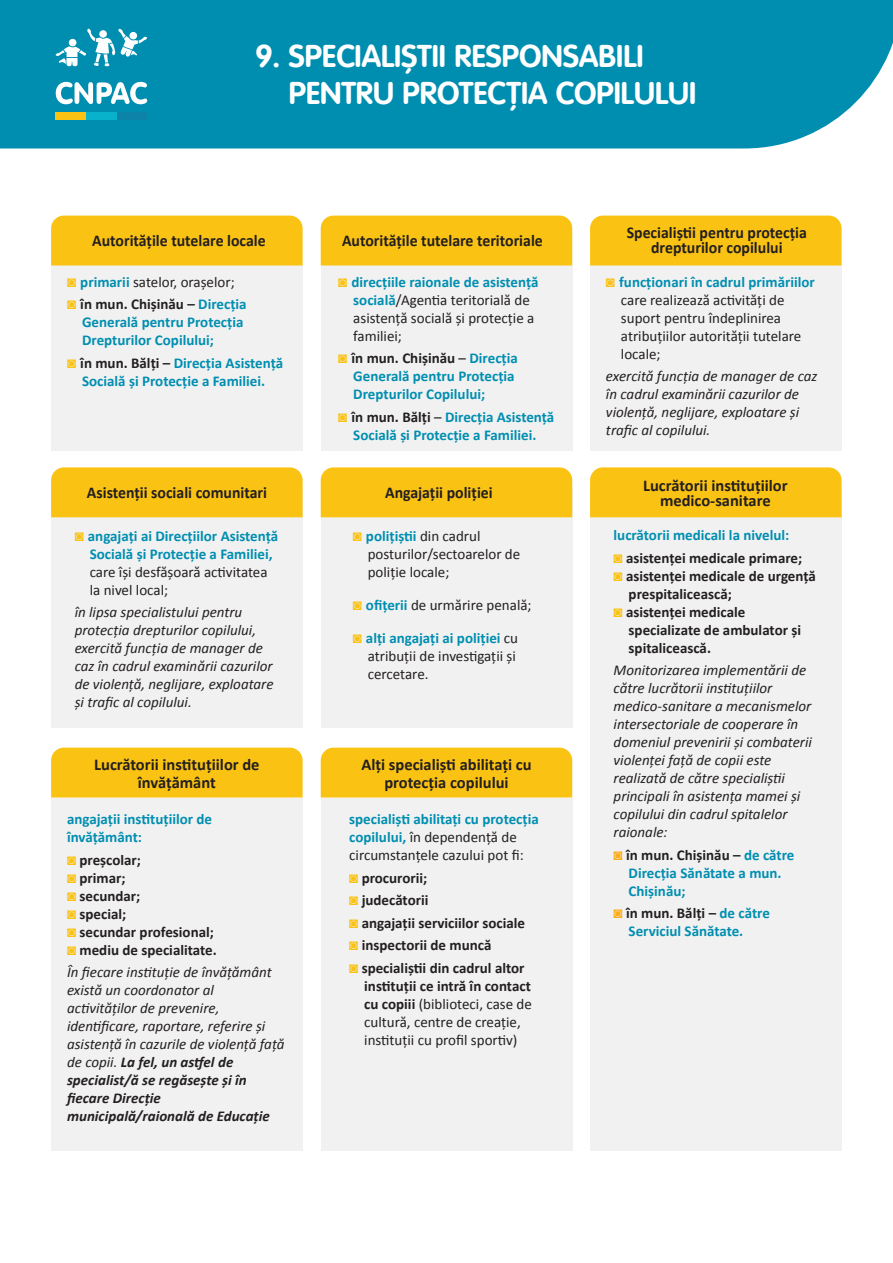
<style>
.page{position:relative;width:893px;height:1263px;background:#fff}
.page>*{position:absolute;margin:0;border:0;box-sizing:border-box;transform-origin:0 0}
.t1{font:700 30.75px/36.9px "VAG Rounded Next";color:#fff}
.t2{font:700 16.5px/15px "Calibri";color:#231f20;text-align:center;scale:.96 1}
.t3{font:700 16.5px/18px "Calibri";color:#231f20;text-align:center}
.t4{font:italic 15px/18px "Calibri";color:#231f20}
.t5{font:700 15px/18px "Calibri";color:#008eb0}
.t6{font:15px/18px "Calibri";color:#231f20}
.t7{font:700 15px/18px "Calibri";color:#231f20}
.s1{font-family:"Arial";font-weight:700;color:#fac212}
.s2{font-weight:700;color:#008eb0}
.s3{font-weight:700}
.s4{font-family:"Arial";color:#fac212}
.s5{color:#231f20}
.s6{font-weight:400;color:#231f20}
.s7{font-family:"Arial";color:#fbac18}
</style>
<div class="page">
<div style="left:0;top:0;width:893px;height:148px;background:#008eb0"></div>
<svg style="left:56px;top:28px;width:91px;height:39px"></svg>
<div style="left:69px;top:39px;width:7px;height:7px;background:#fff;border-radius:50%"></div>
<div style="left:99px;top:30px;width:8px;height:8px;background:#fff;border-radius:50%"></div>
<div style="left:129px;top:32px;width:8px;height:7px;background:#fff;border-radius:50%"></div>
<div style="left:56px;top:112px;width:30px;height:8px;background:#fac212"></div>
<div style="left:117px;top:112px;width:30px;height:8px;background:#0e83aa"></div>
<div style="left:86px;top:112px;width:31px;height:8px;background:#08b2cb"></div>
<svg style="left:56px;top:82px;width:91px;height:22px"></svg>
<div style="left:51px;top:265px;width:252px;height:186px;background:#f1f1f2"></div>
<div style="left:321px;top:265px;width:251px;height:186px;background:#f1f1f2"></div>
<div style="left:590px;top:265px;width:252px;height:186px;background:#f1f1f2"></div>
<div style="left:51px;top:216px;width:252px;height:49px;background:#fac212"></div>
<div style="left:321px;top:216px;width:251px;height:49px;background:#fac212"></div>
<div style="left:590px;top:216px;width:252px;height:49px;background:#fac212"></div>
<div style="left:51px;top:488px;width:252px;height:239px;background:#f1f1f2"></div>
<div style="left:321px;top:488px;width:251px;height:239px;background:#f1f1f2"></div>
<div style="left:590px;top:488px;width:252px;height:662px;background:#f1f1f2"></div>
<div style="left:51px;top:467px;width:252px;height:50px;background:#fac212"></div>
<div style="left:321px;top:467px;width:251px;height:50px;background:#fac212"></div>
<div style="left:590px;top:467px;width:252px;height:50px;background:#fac212"></div>
<div style="left:51px;top:797px;width:252px;height:353px;background:#f1f1f2"></div>
<div style="left:321px;top:797px;width:251px;height:353px;background:#f1f1f2"></div>
<div style="left:51px;top:748px;width:252px;height:49px;background:#fac212"></div>
<div style="left:321px;top:748px;width:251px;height:49px;background:#fac212"></div>
<h1 class="t1" style="left:289px;top:38px;width:409px;text-indent:-33px">9. SPECIALIȘTII RESPONSABILI<br>PENTRU PROTECȚIA COPILULUI</h1>
<p class="t2" style="left:92px;top:233px;width:182px">Autoritățile tutelare locale</p>
<p class="t2" style="left:342px;top:233px;width:211px">Аutoritățile tutelare teritoriale</p>
<p class="t2" style="left:627px;top:225px;width:189px">Specialiștii pentru protecția drepturilor copilului</p>
<p class="t6" style="left:67px;top:270px;width:181px;line-height:22.5px"><span class="s1">◙</span> <span class="s2">primarii</span> satelor, orașelor; <span class="s1">◙</span> <span class="s3">în mun. Chișinău –</span> <span class="s2">Direcția</span></p>
<p class="t5" style="left:82px;top:313px;width:163px">Generală pentru Protecția<br>Drepturilor Copilului;</p>
<p class="t5" style="left:67px;top:353px;width:218px;text-align:center"><span class="s4">◙</span> <span class="s5">în mun. Bălți –</span> Direcția Asistență<br>Socială și Protecție a Familiei.</p>
<p class="t6" style="left:621px;top:272px;width:195px;text-indent:-15px"><span class="s1">◙</span> <span class="s2">funcționari în cadrul primăriilor </span>care realizează activităţi de suport pentru îndeplinirea atribuţiilor autorităţii tutelare locale;</p>
<p class="t4" style="left:606px;top:367px;width:213px">exercită funcția de manager de caz în cadrul examinării cazurilor de violență, neglijare, exploatare și trafic al copilului.</p>
<p class="t6" style="left:353px;top:272px;width:187px;text-indent:-15px"><span class="s1">◙</span> <span class="s2">direcțiile raionale de asistență socială</span>/Agentia teritorială de asistenţă socială și protecţie a familiei;</p>
<p class="t5" style="left:353px;top:349px;width:166px;text-indent:-15px"><span class="s4">◙</span> <span class="s5">în mun. Chișinău</span> <span class="s6">–</span> Direcția<br>Generală pentru Protecția<br>Drepturilor Copilului;</p>
<p class="t5" style="left:338px;top:407px;width:218px;text-align:center"><span class="s4">◙</span> <span class="s5">în mun. Bălți</span> <span class="s6">–</span> Direcția Asistență<br>Socială și Protecție a Familiei.</p>
<p class="t2" style="left:87px;top:484px;width:189px">Asistenții sociali comunitari</p>
<p class="t2" style="left:385px;top:484px;width:114px">Angajații poliției</p>
<p class="t3" style="left:643px;top:478px;width:146px;line-height:15px">Lucrătorii instituțiilor medico-sanitare</p>
<p class="t5" style="left:90px;top:526px;width:190px;text-indent:-15px"><span class="s4">◙</span> angajați ai Direcțiilor Asistență<br>Socială și Protecție a Familiei,</p>
<p class="t6" style="left:90px;top:562px;width:179px">care își desfășoară activitatea la nivel local;</p>
<p class="t4" style="left:75px;top:602px;width:200px">în lipsa specialistului pentru protecția drepturilor copilului, exercită funcția de manager de caz în cadrul examinării cazurilor de violență, neglijare, exploatare și trafic al copilului.</p>
<p class="t5" style="left:614px;top:523px;width:190px;line-height:22.5px">lucrătorii medicali la nivelul:<br><span class="s4">◙</span> <span class="s5">asistenței medicale primare;</span></p>
<p class="t7" style="left:614px;top:566px;width:204px"><span class="s4">◙</span> asistenței medicale de urgență</p>
<p class="t7" style="left:629px;top:584px;width:105px">prespitalicească;</p>
<p class="t7" style="left:614px;top:602px;width:133px"><span class="s4">◙</span> asistenței medicale</p>
<p class="t7" style="left:629px;top:620px;width:174px">specializate de ambulator și</p>
<p class="t7" style="left:629px;top:638px;width:84px">spitalicească.</p>
<p class="t4" style="left:614px;top:660px;width:200px">Monitorizarea implementării de către lucrătorii instituțiilor medico-sanitare a mecanismelor intersectoriale de cooperare în domeniul prevenirii și combaterii violenței față de copii este realizată de către specialiștii principali în asistența mamei și copilului din cadrul spitalelor raionale:</p>
<p class="t5" style="left:629px;top:845px;width:167px;text-indent:-15px"><span class="s7">◙</span> <span class="s5">în mun. Chișinău –</span> de către<br>Direcția Sănătate a mun.<br>Chișinău;</p>
<p class="t5" style="left:629px;top:903px;width:143px;text-indent:-15px"><span class="s7">◙</span> <span class="s5">în mun. Bălți –</span> de către<br>Serviciul Sănătate.</p>
<p class="t6" style="left:368px;top:526px;width:154px;text-indent:-15px"><span class="s1">◙</span> <span class="s2">polițiștii</span> din cadrul posturilor/sectoarelor de poliţie locale;</p>
<p class="t5" style="left:353px;top:588px;width:180px;line-height:33px"><span class="s4">◙</span> ofițerii <span class="s6">de urmărire penală; </span><span class="s4">◙</span> alți angajați ai poliției <span class="s6">cu</span></p>
<p class="t6" style="left:368px;top:646px;width:150px">atribuţii de investigaţii și cercetare.</p>
<p class="t3" style="left:94px;top:755px;width:167px">Lucrătorii instituțiilor de învățământ</p>
<p class="t3" style="left:361px;top:755px;width:172px">Аlți specialiști abilitați cu protecția copilului</p>
<p class="t5" style="left:67px;top:810px;width:147px">angajații instituțiilor de învățământ:</p>
<p class="t7" style="left:67px;top:850px;width:151px"><span class="s4">◙</span> preșcolar;<br><span class="s4">◙</span> primar;<br><span class="s4">◙</span> secundar;<br><span class="s4">◙</span> special;<br><span class="s4">◙</span> secundar profesional; <span class="s4">◙</span> mediu de specialitate.</p>
<p class="t4" style="left:67px;top:962px;width:219px">În fiecare instituție de învățământ există un coordonator al activităților de prevenire, identificare, raportare, referire și asistență în cazurile de violență față de copii. <span class="s3">La fel, un astfel de specialist/ă se regăsește și în fiecare Direcţie municipală/raională de Educaţie</span></p>
<p class="t5" style="left:349px;top:810px;width:191px">specialiști abilitați cu protecția copilului, <span class="s6">în dependenţă de circumstanţele cazului pot fi:</span></p>
<p class="t7" style="left:349px;top:866px;width:177px;line-height:22.5px"><span class="s4">◙</span> procurorii;<br><span class="s4">◙</span> judecătorii<br><span class="s4">◙</span> angajații serviciilor sociale <span class="s4">◙</span> inspectorii de muncă<br><span class="s4">◙</span> specialiștii din cadrul altor</p>
<p class="t6" style="left:364px;top:976px;width:169px"><span class="s3">instituții ce intră în contact cu copiii</span> (biblioteci, case de cultură, centre de creaţie, instituţii cu profil sportiv)</p>
</div>
